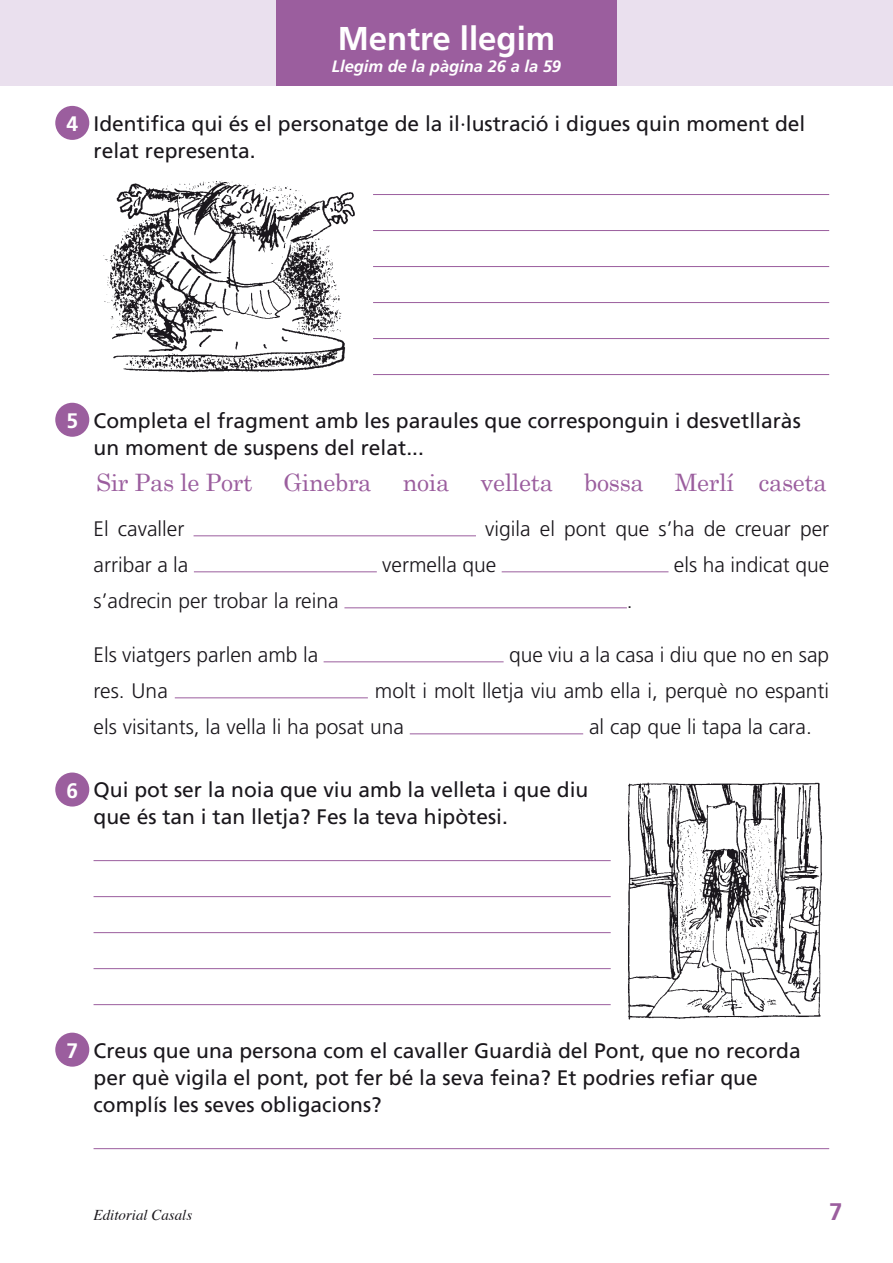
<style>
.page{position:relative;width:893px;height:1263px;background:#fff}
.page>*{position:absolute;margin:0;border:0;box-sizing:border-box;transform-origin:0 0}
.t1{font:700 33px "Frutiger";color:#fff}
.t2{font:24px "Century Schoolbook";letter-spacing:-.015em;color:#9b5e9e}
.t3{font:700 24px "Frutiger";color:#9b5e9e}
.t4{font:21px/27px "Frutiger";color:#1a171c}
.t5{font:300 21px/36px "Frutiger";color:#1a171c}
.t6{font:700 21px "Frutiger";color:#fff}
.t7{font:italic 700 16.5px "Frutiger";color:#fff}
.t8{font:italic 15px "Times";color:#1a171c}
</style>
<div class="page">
<div style="left:0;top:0;width:893px;height:85px;background:#eae0ee"></div>
<div style="left:276px;top:0;width:341px;height:85px;background:#9b5e9e"></div>
<hr style="left:373px;top:194px;width:456px;height:1px;background:#9b5e9e">
<hr style="left:373px;top:230px;width:456px;height:1px;background:#9b5e9e">
<hr style="left:373px;top:266px;width:456px;height:1px;background:#9b5e9e">
<hr style="left:373px;top:302px;width:456px;height:1px;background:#9b5e9e">
<hr style="left:373px;top:338px;width:456px;height:1px;background:#9b5e9e">
<hr style="left:373px;top:374px;width:456px;height:1px;background:#9b5e9e">
<hr style="left:94px;top:860px;width:517px;height:1px;background:#9b5e9e">
<hr style="left:94px;top:896px;width:517px;height:1px;background:#9b5e9e">
<hr style="left:94px;top:932px;width:517px;height:1px;background:#9b5e9e">
<hr style="left:94px;top:968px;width:517px;height:1px;background:#9b5e9e">
<hr style="left:94px;top:1004px;width:517px;height:1px;background:#9b5e9e">
<hr style="left:94px;top:1148px;width:735px;height:1px;background:#9b5e9e">
<hr style="left:194px;top:535px;width:282px;height:1px;background:#9b5e9e">
<hr style="left:194px;top:571px;width:183px;height:1px;background:#9b5e9e">
<hr style="left:502px;top:571px;width:166px;height:1px;background:#9b5e9e">
<hr style="left:344px;top:607px;width:283px;height:1px;background:#9b5e9e">
<hr style="left:324px;top:661px;width:180px;height:1px;background:#9b5e9e">
<hr style="left:175px;top:697px;width:193px;height:1px;background:#9b5e9e">
<hr style="left:410px;top:733px;width:173px;height:1px;background:#9b5e9e">
<img style="left:103px;top:180px;width:252px;height:192px">
<img style="left:628px;top:782px;width:194px;height:238px">
<div style="left:55px;top:106px;width:34px;height:34px;background:#9b5e9e;border-radius:50%"></div>
<div style="left:55px;top:403px;width:34px;height:34px;background:#9b5e9e;border-radius:50%"></div>
<div style="left:55px;top:772px;width:34px;height:34px;background:#9b5e9e;border-radius:50%"></div>
<div style="left:55px;top:1033px;width:34px;height:34px;background:#9b5e9e;border-radius:50%"></div>
<p class="t6" style="left:66px;top:111px;width:13px">4</p>
<h1 class="t1" style="left:338px;top:19px;width:219px">Mentre llegim</h1>
<p class="t7" style="left:332px;top:57px;width:231px">Llegim de la pàgina 26 a la 59</p>
<p class="t4" style="left:94px;top:110px;width:713px">Identifica qui és el personatge de la il·lustració i digues quin moment del relat representa.</p>
<p class="t6" style="left:66px;top:408px;width:13px">5</p>
<p class="t4" style="left:94px;top:407px;width:709px">Completa el fragment amb les paraules que corresponguin i desvetllaràs un moment de suspens del relat...</p>
<p class="t2" style="left:96px;top:467px;width:158px">Sir Pas le Port</p>
<p class="t2" style="left:284px;top:467px;width:90px">Ginebra</p>
<p class="t2" style="left:403px;top:467px;width:48px">noia</p>
<p class="t2" style="left:481px;top:467px;width:74px">velleta</p>
<p class="t2" style="left:584px;top:467px;width:61px">bossa</p>
<p class="t2" style="left:675px;top:467px;width:153px">Merlí caseta</p>
<p class="t5" style="left:94px;top:511px;width:92px">El cavaller</p>
<p class="t5" style="left:485px;top:511px;width:346px">vigila el pont que s’ha de creuar per</p>
<p class="t5" style="left:94px;top:547px;width:96px">arribar a la</p>
<p class="t5" style="left:382px;top:547px;width:115px">vermella que</p>
<p class="t5" style="left:674px;top:547px;width:157px">els ha indicat que</p>
<p class="t5" style="left:94px;top:583px;width:247px">s’adrecin per trobar la reina</p>
<p class="t5" style="left:627px;top:583px;width:7px">.</p>
<p class="t5" style="left:94px;top:637px;width:226px">Els viatgers parlen amb la</p>
<p class="t5" style="left:509px;top:637px;width:322px">que viu a la casa i diu que no en sap</p>
<p class="t5" style="left:94px;top:673px;width:76px">res. Una</p>
<p class="t5" style="left:94px;top:673px;width:737px;text-indent:281px">molt i molt lletja viu amb ella i, perquè no espanti els visitants, la vella li ha posat una</p>
<p class="t5" style="left:589px;top:709px;width:224px">al cap que li tapa la cara.</p>
<p class="t6" style="left:66px;top:778px;width:13px">6</p>
<p class="t4" style="left:94px;top:776px;width:496px">Qui pot ser la noia que viu amb la velleta i que diu que és tan i tan lletja? Fes la teva hipòtesi.</p>
<p class="t6" style="left:66px;top:1038px;width:13px">7</p>
<p class="t4" style="left:94px;top:1037px;width:709px">Creus que una persona com el cavaller Guardià del Pont, que no recorda per què vigila el pont, pot fer bé la seva feina? Et podries refiar que complís les seves obligacions?</p>
<p class="t8" style="left:94px;top:1202px;width:100px">Editorial Casals</p>
<p class="t3" style="left:829px;top:1198px;width:15px">7</p>
</div>
